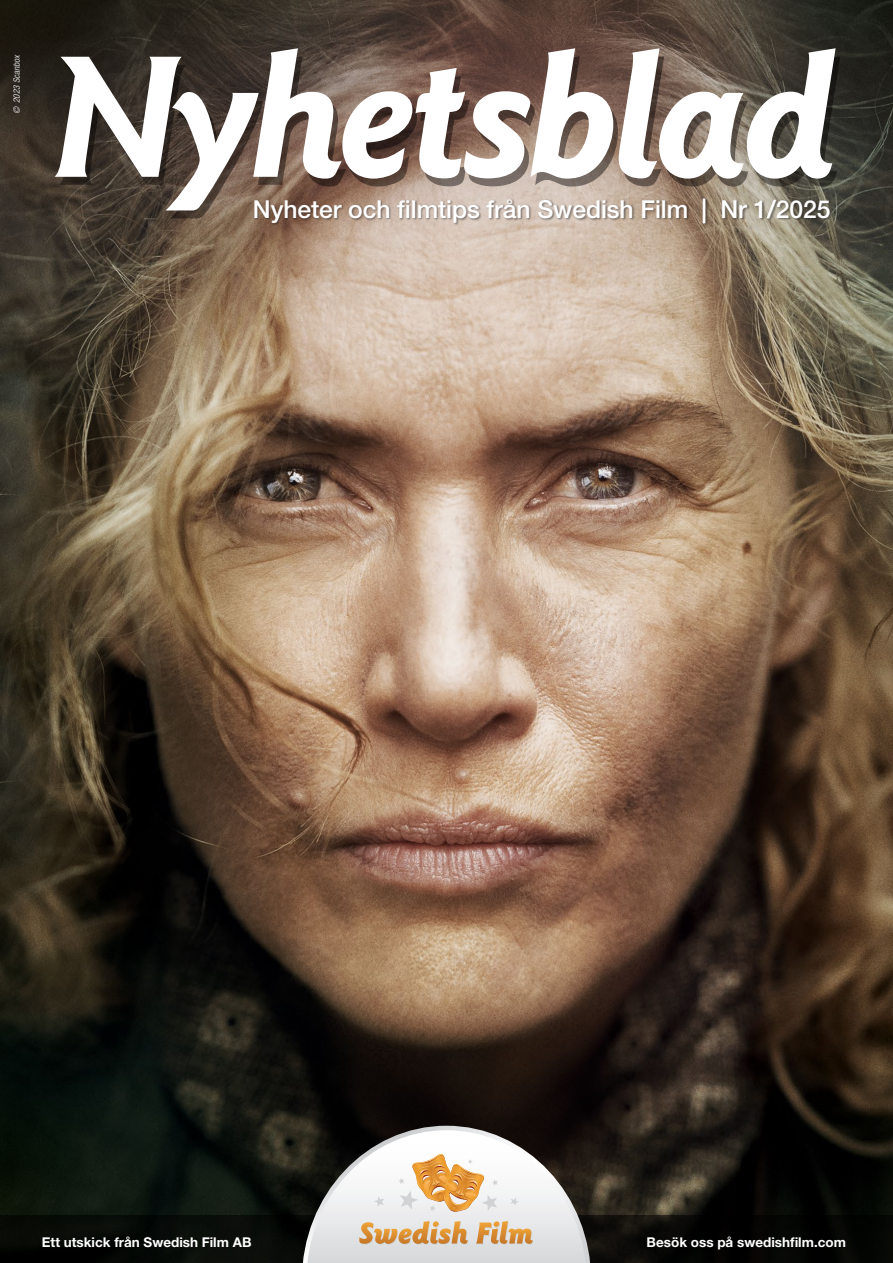
<style>
.page{position:relative;width:893px;height:1263px;background:#fff}
.page>*{position:absolute;margin:0;border:0;box-sizing:border-box;transform-origin:0 0}
.t1{font:500 24.75px "Helvetica Neue LT Std";letter-spacing:-.005em;color:#fff}
.t2{font:700 13.5px "Helvetica Neue LT Std";color:#fff}
.t3{font:italic condensed 9px "Helvetica Neue LT Std";color:#fff}
</style>
<div class="page">
<img style="left:0;top:0;width:893px;height:1215px">
<div style="left:0;top:1215px;width:893px;height:48px;background:#060905"></div>
<svg style="left:55px;top:48px;width:781px;height:162px"></svg>
<div style="left:254px;top:198px;width:579px;height:28px;background:#231f20;opacity:.5"></div>
<svg style="left:300px;top:1123px;width:293px;height:140px"></svg>
<p class="t3" style="left:12px;top:114px;width:62px;rotate:-90deg">© 2023 Scanbox</p>
<p class="t1" style="left:253px;top:194px;width:579px">Nyheter och filmtips från Swedish Film | Nr 1/2025</p>
<p class="t2" style="left:42px;top:1234px;width:211px">Ett utskick från Swedish Film AB</p>
<p class="t2" style="left:647px;top:1234px;width:201px">Besök oss på swedishfilm.com</p>
</div>
